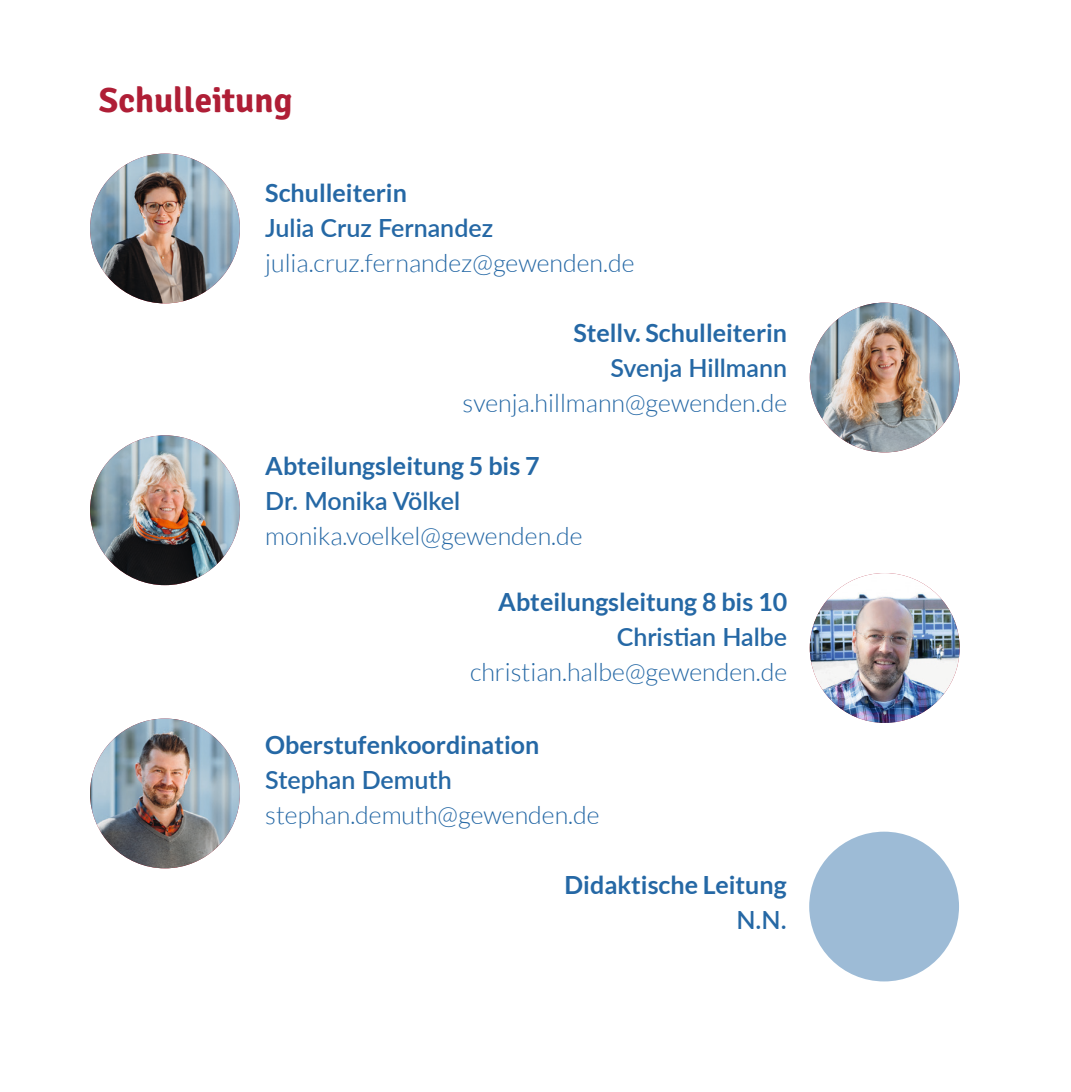
<style>
.page{position:relative;width:1071px;height:1092px;background:#fff}
.page>*{position:absolute;margin:0;border:0;box-sizing:border-box;transform-origin:0 0}
.t1{font:700 35px "Signika Negative";color:#af1e36}
.t2{font:300 25px "Lato";color:#2568a5}
.t3{font:700 25px "Lato";color:#2568a5}
.t4{font:600 25px "Lato";color:#2568a5}
</style>
<div class="page">
<img style="left:90px;top:154px;width:150px;height:149px;border-radius:75px">
<img style="left:809px;top:573px;width:150px;height:149px;border-radius:75px">
<div style="left:809px;top:831px;width:149px;height:150px;background:#9dbbd6;border-radius:50%"></div>
<img style="left:809px;top:302px;width:150px;height:150px;border-radius:75px">
<img style="left:90px;top:435px;width:150px;height:150px;border-radius:75px">
<img style="left:90px;top:718px;width:150px;height:150px;border-radius:75px">
<p class="t1" style="left:99px;top:79px;width:195px">Schulleitung</p>
<p class="t3" style="left:265px;top:178px;width:143px">Schulleiterin</p>
<p class="t4" style="left:265px;top:209px;width:229px">Julia Cruz Fernandez</p>
<p class="t2" style="left:265px;top:249px;width:370px">julia.cruz.fernandez@gewenden.de</p>
<p class="t3" style="left:573px;top:318px;width:215px">Stellv. Schulleiterin</p>
<p class="t4" style="left:610px;top:349px;width:178px">Svenja Hillmann</p>
<p class="t2" style="left:462px;top:389px;width:326px">svenja.hillmann@gewenden.de</p>
<p class="t3" style="left:265px;top:451px;width:276px">Abteilungsleitung 5 bis 7</p>
<p class="t4" style="left:265px;top:482px;width:196px">Dr. Monika Völkel</p>
<p class="t2" style="left:265px;top:522px;width:319px">monika.voelkel@gewenden.de</p>
<p class="t3" style="left:498px;top:587px;width:290px">Abteilungsleitung 8 bis 10</p>
<p class="t4" style="left:616px;top:619px;width:172px">Christian Halbe</p>
<p class="t2" style="left:470px;top:658px;width:318px">christian.halbe@gewenden.de</p>
<p class="t3" style="left:265px;top:730px;width:275px">Oberstufenkoordination</p>
<p class="t4" style="left:265px;top:761px;width:188px">Stephan Demuth</p>
<p class="t2" style="left:265px;top:801px;width:336px">stephan.demuth@gewenden.de</p>
<p class="t3" style="left:564px;top:870px;width:223px">Didaktische Leitung</p>
<p class="t4" style="left:736px;top:901px;width:52px">N.N.</p>
</div>
